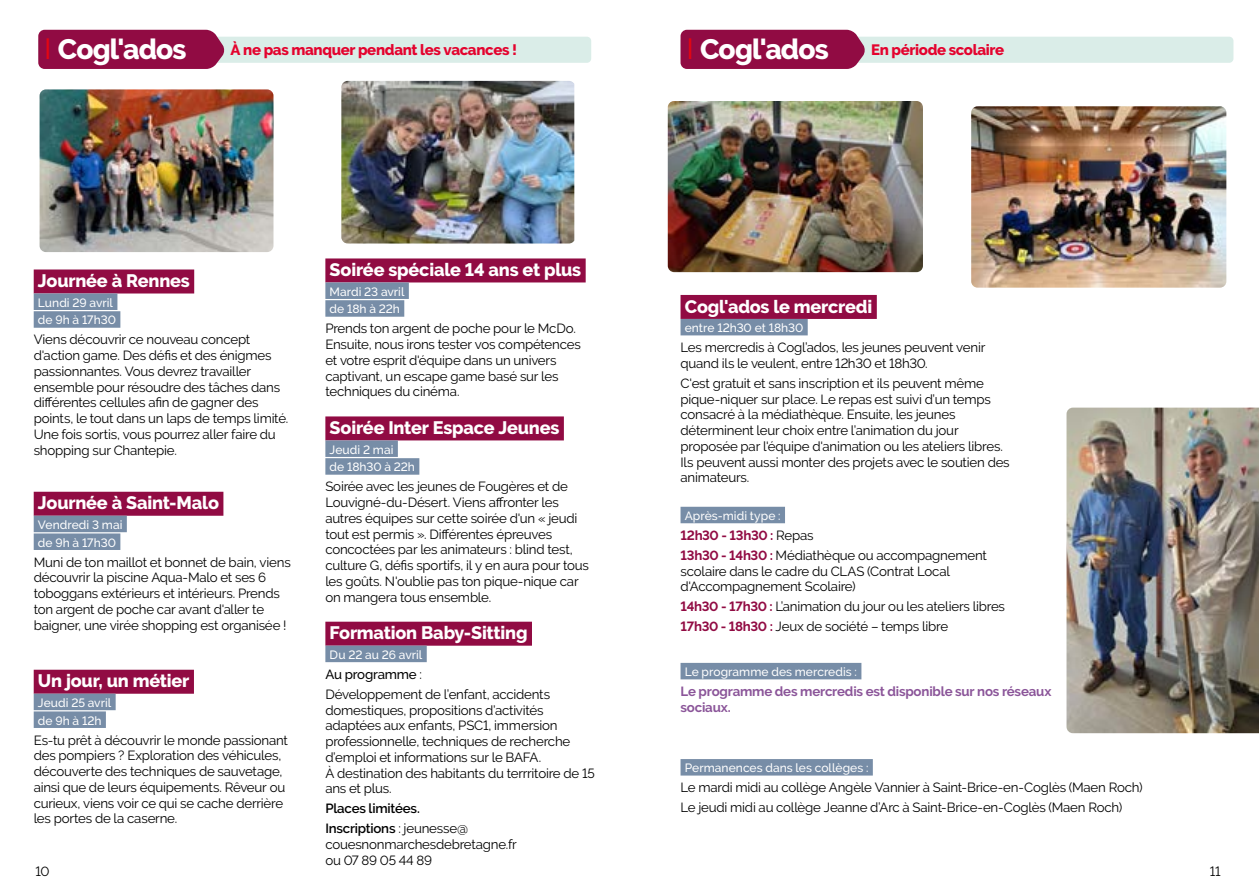
<style>
.page{position:relative;width:1259px;height:893px;background:#fff}
.page>*{position:absolute;margin:0;border:0;box-sizing:border-box;transform-origin:0 0}
.t1{font:800 28.2px "Raleway";letter-spacing:-.03em;color:#fff}
.t2{font:800 18px "Raleway";letter-spacing:-.01em;color:#fff}
.t3{font:800 15px "Raleway";letter-spacing:-.025em;color:#e4032e}
.t4{font:13.35px/15.8px "Raleway";letter-spacing:-.015em;color:#000}
.t5{font:700 13.35px/15.8px "Raleway";letter-spacing:-.015em;color:#8b5599}
.t6{font:600 13.35px/20px "Raleway";letter-spacing:-.015em;color:#000}
.t7{font:500 12px/17.7px "Raleway";color:#fff}
.s1{color:#e30613}
.s2{font-weight:500}
.s3{font-weight:400}
.s4{font-weight:700;color:#910b43}
</style>
<div class="page">
<div style="left:34px;top:269px;width:160px;height:24px;background:#910b43"></div>
<div style="left:34px;top:293px;width:83px;height:17px;background:#778da7"></div>
<div style="left:34px;top:311px;width:86px;height:17px;background:#778da7"></div>
<div style="left:34px;top:492px;width:189px;height:24px;background:#910b43"></div>
<div style="left:34px;top:516px;width:93px;height:16px;background:#778da7"></div>
<div style="left:34px;top:533px;width:86px;height:17px;background:#778da7"></div>
<div style="left:34px;top:670px;width:160px;height:24px;background:#910b43"></div>
<div style="left:34px;top:694px;width:82px;height:16px;background:#778da7"></div>
<div style="left:34px;top:711px;width:72px;height:17px;background:#778da7"></div>
<img style="left:668px;top:101px;width:255px;height:171px">
<div style="left:680px;top:663px;width:181px;height:16px;background:#778da7"></div>
<div style="left:680px;top:759px;width:193px;height:16px;background:#778da7"></div>
<div style="left:38px;top:37px;width:553px;height:26px;background:#daede8;border-radius:4px"></div>
<div style="left:680px;top:37px;width:553px;height:26px;background:#daede8;border-radius:4px"></div>
<div style="left:38px;top:30px;width:187px;height:39px;background:#910b43"></div>
<div style="left:680px;top:30px;width:185px;height:39px;background:#910b43"></div>
<div style="left:680px;top:295px;width:197px;height:24px;background:#910b43"></div>
<div style="left:680px;top:319px;width:127px;height:16px;background:#778da7"></div>
<div style="left:680px;top:507px;width:105px;height:16px;background:#778da7"></div>
<div style="left:325px;top:258px;width:260px;height:24px;background:#910b43"></div>
<div style="left:325px;top:282px;width:84px;height:17px;background:#778da7"></div>
<div style="left:325px;top:300px;width:79px;height:17px;background:#778da7"></div>
<div style="left:325px;top:416px;width:239px;height:24px;background:#910b43"></div>
<div style="left:325px;top:440px;width:73px;height:17px;background:#778da7"></div>
<div style="left:325px;top:458px;width:94px;height:17px;background:#778da7"></div>
<div style="left:325px;top:622px;width:207px;height:24px;background:#910b43"></div>
<div style="left:325px;top:646px;width:102px;height:16px;background:#778da7"></div>
<img style="left:341px;top:81px;width:233px;height:162px">
<img style="left:1066px;top:408px;width:193px;height:325px">
<img style="left:971px;top:106px;width:255px;height:182px">
<img style="left:40px;top:89px;width:233px;height:163px">
<h1 class="t1" style="left:45px;top:33px;width:143px"><span class="s1">●</span> Cogl'ados</h1>
<h1 class="t1" style="left:687px;top:33px;width:143px"><span class="s1">●</span> Cogl'ados</h1>
<p class="t3" style="left:230px;top:41px;width:288px">À ne pas manquer pendant les vacances !</p>
<p class="t3" style="left:871px;top:41px;width:135px">En période scolaire</p>
<h2 class="t2" style="left:330px;top:260px;width:253px">Soirée spéciale 14 ans et plus</h2>
<p class="t7" style="left:330px;top:282px;width:76px">Mardi 23 avril de 18h à 22h</p>
<p class="t4" style="left:325px;top:321px;width:257px">Prends ton argent de poche pour le McDo.<br>Ensuite, nous irons tester vos compétences et votre esprit d'équipe dans un univers captivant, un escape game basé sur les techniques du cinéma.</p>
<h2 class="t2" style="left:330px;top:417px;width:231px">Soirée Inter Espace Jeunes</h2>
<p class="t7" style="left:330px;top:440px;width:87px">Jeudi 2 mai<br>de 18h30 à 22h</p>
<p class="t4" style="left:325px;top:479px;width:265px">Soirée avec les jeunes de Fougères et de Louvigné-du-Désert. Viens affronter les autres équipes sur cette soirée d'un « jeudi tout est permis ». Différentes épreuves concoctées par les animateurs : blind test, culture G, défis sportifs, il y en aura pour tous les goûts. N'oublie pas ton pique-nique car on mangera tous ensemble.</p>
<h2 class="t2" style="left:330px;top:623px;width:199px">Formation Baby-Sitting</h2>
<p class="t7" style="left:330px;top:646px;width:94px">Du 22 au 26 avril</p>
<p class="t4" style="left:325px;top:664px;width:226px;line-height:20px"><span class="s2">Au programme</span> :<br>Développement de l’enfant, accidents</p>
<p class="t4" style="left:325px;top:702px;width:271px">domestiques, propositions d’activités adaptées aux enfants, PSC1, immersion professionnelle, techniques de recherche d’emploi et informations sur le BAFA.<br>À destination des habitants du terrritoire de 15 ans et plus.</p>
<p class="t6" style="left:325px;top:799px;width:144px">Places limitées.<br>Inscriptions <span class="s3">: jeunesse@</span></p>
<p class="t4" style="left:325px;top:836px;width:193px">couesnonmarchesdebretagne.fr ou 07 89 05 44 89</p>
<h2 class="t2" style="left:38px;top:271px;width:153px">Journée à Rennes</h2>
<p class="t7" style="left:38px;top:293px;width:80px">Lundi 29 avril de 9h à 17h30</p>
<p class="t4" style="left:34px;top:332px;width:256px">Viens découvrir ce nouveau concept d'action game. Des défis et des énigmes passionnantes. Vous devrez travailler ensemble pour résoudre des tâches dans différentes cellules afin de gagner des points, le tout dans un laps de temps limité.<br>Une fois sortis, vous pourrez aller faire du shopping sur Chantepie.</p>
<h2 class="t2" style="left:38px;top:493px;width:182px">Journée à Saint-Malo</h2>
<p class="t7" style="left:38px;top:516px;width:86px">Vendredi 3 mai de 9h à 17h30</p>
<p class="t4" style="left:34px;top:554px;width:259px">Muni de ton maillot et bonnet de bain, viens découvrir la piscine Aqua-Malo et ses 6 toboggans extérieurs et intérieurs. Prends ton argent de poche car avant d'aller te baigner, une virée shopping est organisée !</p>
<h2 class="t2" style="left:685px;top:296px;width:189px">Cogl'ados le mercredi</h2>
<p class="t7" style="left:685px;top:319px;width:120px">entre 12h30 et 18h30</p>
<p class="t4" style="left:680px;top:339px;width:306px">Les mercredis à Cogl’ados, les jeunes peuvent venir quand ils le veulent, entre 12h30 et 18h30.</p>
<p class="t4" style="left:680px;top:375px;width:331px">C'est gratuit et sans inscription et ils peuvent même pique-niquer sur place. Le repas est suivi d’un temps consacré à la médiathèque. Ensuite, les jeunes déterminent leur choix entre l’animation du jour proposée par l'équipe d'animation ou les ateliers libres.<br>Ils peuvent aussi monter des projets avec le soutien des animateurs.</p>
<p class="t7" style="left:685px;top:507px;width:97px">Après-midi type :</p>
<p class="t4" style="left:680px;top:525px;width:308px;line-height:20px"><span class="s4">12h30 - 13h30 :</span> Repas<br><span class="s4">13h30 - 14h30 :</span> Médiathèque ou accompagnement</p>
<p class="t4" style="left:680px;top:563px;width:271px">scolaire dans le cadre du CLAS (Contrat Local d'Accompagnement Scolaire)</p>
<p class="t4" style="left:680px;top:597px;width:326px;line-height:20px"><span class="s4">14h30 - 17h30 :</span> L’animation du jour ou les ateliers libres<br><span class="s4">17h30 - 18h30 :</span> Jeux de société – temps libre</p>
<p class="t7" style="left:685px;top:663px;width:174px">Le programme des mercredis :</p>
<p class="t5" style="left:680px;top:683px;width:372px">Le programme des mercredis est disponible sur nos réseaux sociaux.</p>
<h2 class="t2" style="left:38px;top:671px;width:153px">Un jour, un métier</h2>
<p class="t7" style="left:38px;top:694px;width:75px">Jeudi 25 avril de 9h à 12h</p>
<p class="t4" style="left:34px;top:732px;width:256px">Es-tu prêt à découvrir le monde passionant des pompiers ? Exploration des véhicules, découverte des techniques de sauvetage, ainsi que de leurs équipements. Rêveur ou curieux, viens voir ce qui se cache derrière les portes de la caserne.</p>
<p class="t7" style="left:685px;top:759px;width:185px">Permanences dans les collèges :</p>
<p class="t4" style="left:680px;top:777px;width:464px;line-height:20px">Le mardi midi au collège Angèle Vannier à Saint-Brice-en-Coglès (Maen Roch)<br>Le jeudi midi au collège Jeanne d’Arc à Saint-Brice-en-Coglès (Maen Roch)</p>
<p class="t4" style="left:36px;top:864px;width:15px">10</p>
<p class="t4" style="left:1209px;top:864px;width:12px">11</p>
</div>
